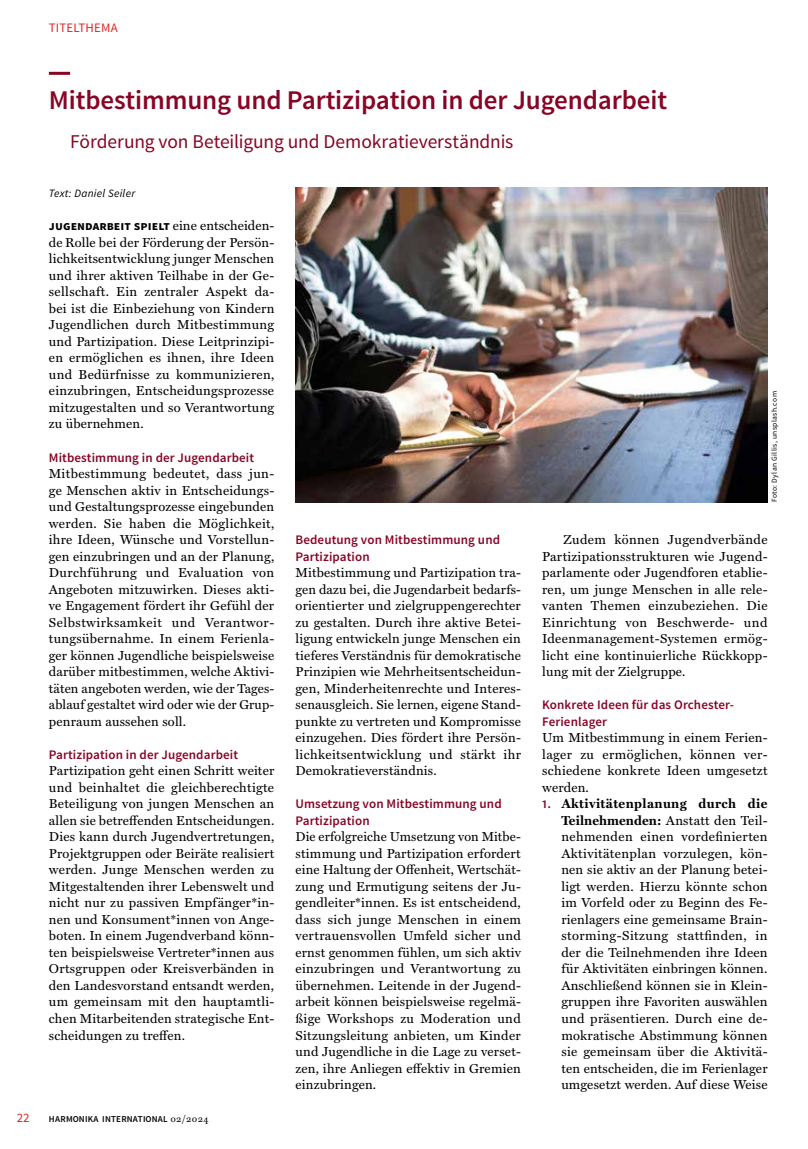
<style>
.page{position:relative;width:808px;height:1149px;background:#fff}
.page>*{position:absolute;margin:0;border:0;box-sizing:border-box;transform-origin:0 0}
.t1{font:600 27px "Source Sans Pro";letter-spacing:-.005em;color:#870525}
.t2{font:19.5px "Source Sans Pro";letter-spacing:-.005em;color:#870525}
.t3{font:13.05px/16.5px "Miller Text";letter-spacing:.015em;color:#000;text-align:justify}
.t4{font:600 13.05px/16.5px "Source Sans Pro";letter-spacing:.01em;color:#870525}
.t5{font:700 13.05px "Source Sans Pro";letter-spacing:.005em;color:#000}
.t6{font:12.9px "Source Sans Pro";color:#df2625}
.t7{font:italic 11.25px "Source Sans Pro";letter-spacing:.025em;color:#000}
.t8{font:600 9px "Source Sans Pro";letter-spacing:.025em;color:#000}
.t9{font:7.5px "Source Sans Pro";letter-spacing:.05em;color:#000}
.s1{font-family:"Miller Text";font-weight:400}
.s2{font-family:"Source Sans Pro";font-weight:600;color:#870525}
.s3{font-weight:700}
.s4{font-family:"Miller Text";font-weight:400;font-size:9.75px}
</style>
<div class="page">
<hr style="left:49px;top:72px;width:21px;height:3px;background:#870525">
<img style="left:296px;top:187px;width:472px;height:315px">
<p class="t6" style="left:49px;top:20px;width:15px">Titelthema</p>
<h1 class="t1" style="left:49px;top:83px;width:620px">Mitbestimmung und Partizipation in der Jugendarbeit</h1>
<h2 class="t2" style="left:70px;top:130px;width:445px">Förderung von Beteiligung und Demokratieverständnis</h2>
<p class="t7" style="left:49px;top:186px;width:88px">Text: Daniel Seiler</p>
<p class="t5" style="left:49px;top:217px;width:227px">Jugendarbeit spielt <span class="s1">eine entscheiden-</span></p>
<p class="t3" style="left:49px;top:233px;width:227px">de Rolle bei der Förderung der Persön&shy;lichkeitsentwicklung junger Menschen und ihrer aktiven Teilhabe in der Ge&shy;sellschaft. Ein zentraler Aspekt da&shy;bei ist die Einbeziehung von Kindern Jugendlichen durch Mitbestimmung und Partizipation. Diese Leitprinzipi&shy;en ermöglichen es ihnen, ihre Ideen und Bedürfnisse zu kommunizieren, einzubringen, Entscheidungsprozesse mitzugestalten und so Verantwortung zu übernehmen.</p>
<p class="t4" style="left:49px;top:449px;width:207px">Mitbestimmung in der Jugendarbeit</p>
<p class="t3" style="left:49px;top:464px;width:227px">Mitbestimmung bedeutet, dass jun&shy;ge Menschen aktiv in Entscheidungs&shy;und Gestaltungsprozesse eingebunden werden. Sie haben die Möglichkeit, ihre Ideen, Wünsche und Vorstellun&shy;gen einzubringen und an der Planung, Durchführung und Evaluation von Angeboten mitzuwirken. Dieses akti&shy;ve Engagement fördert ihr Gefühl der Selbstwirksamkeit und Verantwor&shy;tungsübernahme. In einem Ferienla&shy;ger können Jugendliche beispielsweise darüber mitbestimmen, welche Aktivi&shy;täten angeboten werden, wie der Tages&shy;ablauf gestaltet wird oder wie der Grup&shy;penraum aussehen soll.</p>
<p class="t4" style="left:49px;top:746px;width:191px">Partizipation in der Jugendarbeit</p>
<p class="t3" style="left:49px;top:761px;width:227px">Partizipation geht einen Schritt weiter und beinhaltet die gleichberechtigte Beteiligung von jungen Menschen an allen sie betreffenden Entscheidungen.<br>Dies kann durch Jugendvertretungen, Projektgruppen oder Beiräte realisiert werden. Junge Menschen werden zu Mitgestaltenden ihrer Lebenswelt und nicht nur zu passiven Empfänger*in&shy;nen und Konsument*innen von Ange&shy;boten. In einem Jugendverband könn&shy;ten beispielsweise Vertreter*innen aus Ortsgruppen oder Kreisverbänden in den Landesvorstand entsandt werden, um gemeinsam mit den hauptamtli&shy;chen Mitarbeitenden strategische Ent&shy;scheidungen zu treffen.</p>
<p class="t9" style="left:770px;top:502px;width:113px;rotate:-90deg">Foto: Dylan Gillis, unsplash.com</p>
<p class="t3" style="left:542px;top:530px;width:227px;text-indent:21px">Zudem können Jugendverbände Partizipationsstrukturen wie Jugend&shy;parlamente oder Jugendforen etablie&shy;ren, um junge Menschen in alle rele&shy;vanten Themen einzubeziehen. Die Einrichtung von Beschwerde- und Ideenmanagement-Systemen ermög&shy;licht eine kontinuierliche Rückkopp&shy;lung mit der Zielgruppe.</p>
<p class="t4" style="left:542px;top:696px;width:193px">Konkrete Ideen für das Orchester-<br>Ferienlager</p>
<p class="t3" style="left:542px;top:728px;width:227px">Um Mitbestimmung in einem Ferien&shy;lager zu ermöglichen, können ver&shy;schiedene konkrete Ideen umgesetzt werden.</p>
<p class="t3" style="left:561px;top:794px;width:208px;text-indent:-19px"><span class="s2">1.</span> <span class="s3">Aktivitätenplanung durch die Teilnehmenden:</span> Anstatt den Teil&shy;nehmenden einen vordefinierten Aktivitätenplan vorzulegen, kön&shy;nen sie aktiv an der Planung betei&shy;ligt werden. Hierzu könnte schon im Vorfeld oder zu Beginn des Fe&shy;rienlagers eine gemeinsame Brain&shy;storming-Sitzung stattfinden, in der die Teilnehmenden ihre Ideen für Aktivitäten einbringen können.<br>Anschließend können sie in Klein&shy;gruppen ihre Favoriten auswählen und präsentieren. Durch eine de&shy;mokratische Abstimmung können sie gemeinsam über die Aktivitä&shy;ten entscheiden, die im Ferienlager umgesetzt werden. Auf diese Weise</p>
<p class="t4" style="left:296px;top:531px;width:206px">Bedeutung von Mitbestimmung und<br>Partizipation</p>
<p class="t3" style="left:296px;top:563px;width:227px">Mitbestimmung und Partizipation tra&shy;gen dazu bei, die Jugendarbeit bedarfs&shy;orientierter und zielgruppengerechter zu gestalten. Durch ihre aktive Betei&shy;ligung entwickeln junge Menschen ein tieferes Verständnis für demokratische Prinzipien wie Mehrheitsentscheidun&shy;gen, Minderheitenrechte und Interes&shy;senausgleich. Sie lernen, eigene Stand&shy;punkte zu vertreten und Kompromisse einzugehen. Dies fördert ihre Persön&shy;lichkeitsentwicklung und stärkt ihr Demokratieverständnis.</p>
<p class="t4" style="left:296px;top:795px;width:208px">Umsetzung von Mitbestimmung und<br>Partizipation</p>
<p class="t3" style="left:296px;top:827px;width:227px">Die erfolgreiche Umsetzung von Mitbe&shy;stimmung und Partizipation erfordert eine Haltung der Offenheit, Wertschät&shy;zung und Ermutigung seitens der Ju&shy;gendleiter*innen. Es ist entscheidend, dass sich junge Menschen in einem vertrauensvollen Umfeld sicher und ernst genommen fühlen, um sich aktiv einzubringen und Verantwortung zu übernehmen. Leitende in der Jugend&shy;arbeit können beispielsweise regelmä&shy;ßige Workshops zu Moderation und Sitzungsleitung anbieten, um Kinder und Jugendliche in die Lage zu verset&shy;zen, ihre Anliegen effektiv in Gremien einzubringen.</p>
<p class="t6" style="left:17px;top:1109px;width:14px">22</p>
<p class="t8" style="left:49px;top:1112px;width:161px">HARMONIKA INTERNATIONAL <span class="s4">02/2024</span></p>
</div>
